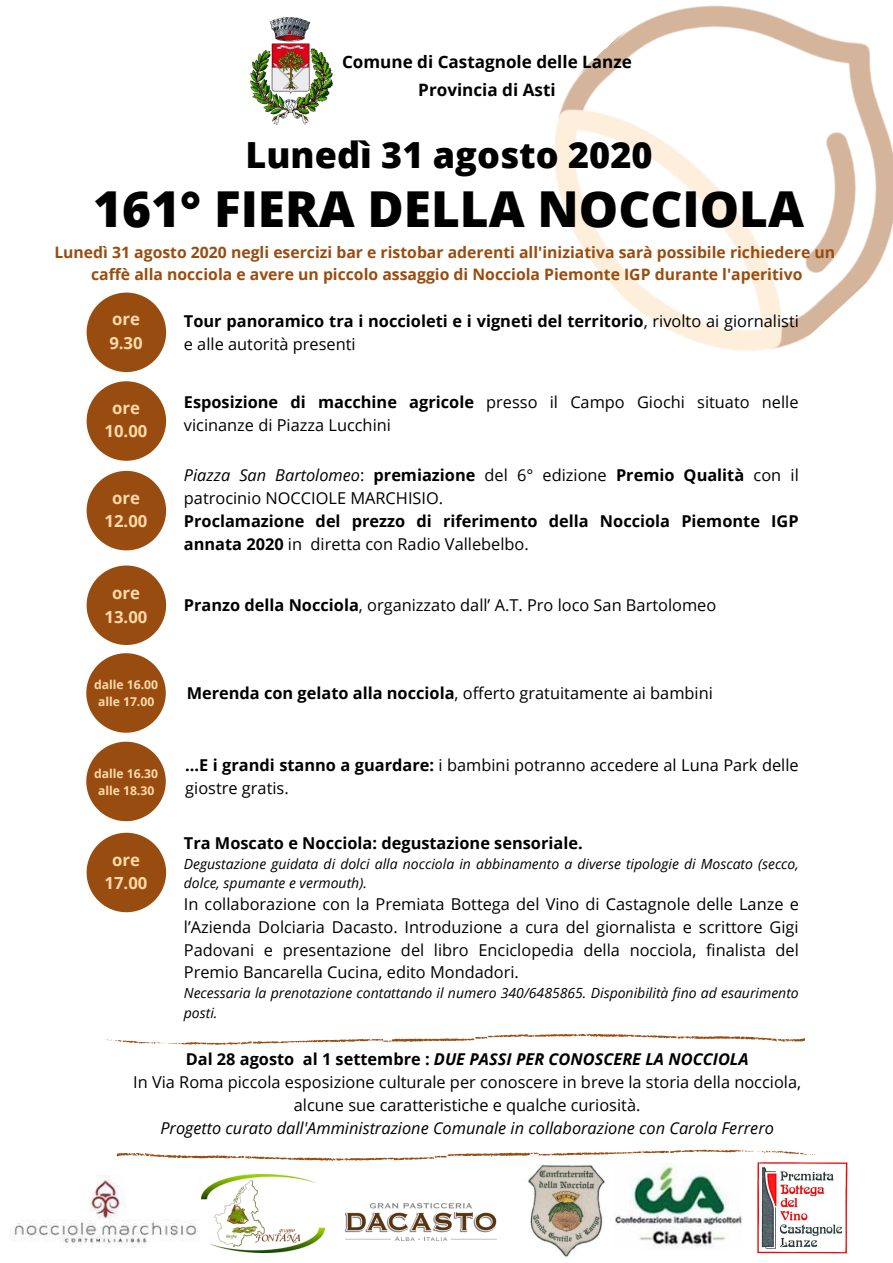
<style>
.page{position:relative;width:893px;height:1263px;background:#fff}
.page>*{position:absolute;margin:0;border:0;box-sizing:border-box;transform-origin:0 0}
.t1{font:800 49.57px "Open Sans";color:#000}
.t2{font:800 36px "Open Sans";color:#000}
.t3{font:700 17.1px/27.3px "Open Sans";color:#000;text-align:center}
.t4{font:700 16.73px/23.3px "Open Sans";color:#fedbab;text-align:center}
.t5{font:16.35px/22.8px "Open Sans";color:#000}
.t6{font:700 16.35px/22.8px "Open Sans";color:#000}
.t7{font:italic 16.35px "Open Sans";color:#000}
.t8{font:700 15.75px/21.9px "Open Sans";color:#994c10;text-align:center}
.t9{font:italic 14.02px/19.3px "Open Sans";color:#000}
.t10{font:700 12.15px/17px "Open Sans";color:#fedbab;text-align:center}
.s1{font-weight:400}
.s2{font-weight:700}
.s3{font-style:italic}
.s4{font-weight:700;font-style:italic}
</style>
<div class="page">
<img style="left:554px;top:5px;width:339px;height:346px">
<svg style="left:87px;top:293px;width:79px;height:79px"></svg>
<svg style="left:86px;top:653px;width:80px;height:80px"></svg>
<svg style="left:87px;top:381px;width:79px;height:80px"></svg>
<svg style="left:87px;top:471px;width:79px;height:79px"></svg>
<svg style="left:87px;top:565px;width:79px;height:80px"></svg>
<svg style="left:86px;top:742px;width:80px;height:79px"></svg>
<svg style="left:87px;top:833px;width:79px;height:79px"></svg>
<img style="left:250px;top:17px;width:82px;height:108px">
<svg style="left:104px;top:1034px;width:701px;height:11px"></svg>
<svg style="left:117px;top:1150px;width:698px;height:11px"></svg>
<img style="left:10px;top:1176px;width:188px;height:71px">
<img style="left:201px;top:1174px;width:124px;height:78px">
<img style="left:528px;top:1165px;width:77px;height:93px">
<img style="left:753px;top:1159px;width:94px;height:94px">
<img style="left:614px;top:1163px;width:128px;height:85px">
<img style="left:345px;top:1204px;width:151px;height:36px">
<p class="t3" style="left:342px;top:48px;width:291px">Comune di Castagnole delle Lanze<br>Provincia di Asti</p>
<h2 class="t2" style="left:245px;top:130px;width:408px">Lunedì 31 agosto 2020</h2>
<h1 class="t1" style="left:93px;top:174px;width:712px">161° FIERA DELLA NOCCIOLA</h1>
<p class="t8" style="left:54px;top:241px;width:782px">Lunedì 31 agosto 2020 negli esercizi bar e ristobar aderenti all'iniziativa sarà possibile richiedere un caffè alla nocciola e avere un piccolo assaggio di Nocciola Piemonte IGP durante l'aperitivo</p>
<p class="t4" style="left:109px;top:307px;width:35px;text-align:left">ore<br>9.30</p>
<p class="t6" style="left:184px;top:309px;width:616px">Tour panoramico tra i noccioleti e i vigneti del territorio<span class="s1">, rivolto ai giornalisti e alle autorità presenti</span></p>
<p class="t4" style="left:105px;top:396px;width:44px">ore<br>10.00</p>
<p class="t4" style="left:105px;top:485px;width:44px">ore<br>12.00</p>
<p class="t4" style="left:105px;top:581px;width:44px">ore<br>13.00</p>
<p class="t10" style="left:94px;top:676px;width:65px">dalle 16.00 alle 17.00</p>
<p class="t10" style="left:94px;top:764px;width:65px">dalle 16.30 alle 18.30</p>
<p class="t4" style="left:105px;top:847px;width:44px">ore<br>17.00</p>
<p class="t5" style="left:184px;top:391px;width:616px"><span class="s2">Esposizione di macchine agricole</span> presso il Campo Giochi situato nelle vicinanze di Piazza Lucchini</p>
<p class="t5" style="left:184px;top:463px;width:616px"><span class="s3">Piazza San Bartolomeo</span>: <span class="s2">premiazione</span> del 6° edizione <span class="s2">Premio Qualità</span> con il patrocinio NOCCIOLE MARCHISIO.</p>
<p class="t6" style="left:184px;top:509px;width:616px">Proclamazione del prezzo di riferimento della Nocciola Piemonte IGP annata 2020 <span class="s1">in diretta con Radio Vallebelbo.</span></p>
<p class="t5" style="left:184px;top:593px;width:534px"><span class="s2">Pranzo della Nocciola</span>, organizzato dall’ A.T. Pro loco San Bartolomeo</p>
<p class="t5" style="left:187px;top:681px;width:527px"><span class="s2">Merenda con gelato alla nocciola</span>, offerto gratuitamente ai bambini</p>
<p class="t5" style="left:185px;top:753px;width:615px"><span class="s2">...E i grandi stanno a guardare:</span> i bambini potranno accedere al Luna Park delle giostre gratis.</p>
<p class="t6" style="left:184px;top:831px;width:400px">Tra Moscato e Nocciola: degustazione sensoriale.</p>
<p class="t9" style="left:184px;top:854px;width:616px">Degustazione guidata di dolci alla nocciola in abbinamento a diverse tipologie di Moscato (secco, dolce, spumante e vermouth).</p>
<p class="t5" style="left:184px;top:892px;width:616px;text-align:justify">In collaborazione con la Premiata Bottega del Vino di Castagnole delle Lanze e l’Azienda Dolciaria Dacasto. Introduzione a cura del giornalista e scrittore Gigi Padovani e presentazione del libro Enciclopedia della nocciola, finalista del Premio Bancarella Cucina, edito Mondadori.</p>
<p class="t9" style="left:184px;top:983px;width:616px">Necessaria la prenotazione contattando il numero 340/6485865. Disponibilità fino ad esaurimento posti.</p>
<p class="t5" style="left:133px;top:1048px;width:669px;text-align:center"><span class="s2">Dal 28 agosto al 1 settembre :</span> <span class="s4">DUE PASSI PER CONOSCERE LA NOCCIOLA<br></span>In Via Roma piccola esposizione culturale per conoscere in breve la storia della nocciola, alcune sue caratteristiche e qualche curiosità.</p>
<p class="t7" style="left:160px;top:1116px;width:615px">Progetto curato dall'Amministrazione Comunale in collaborazione con Carola Ferrero</p>
</div>
